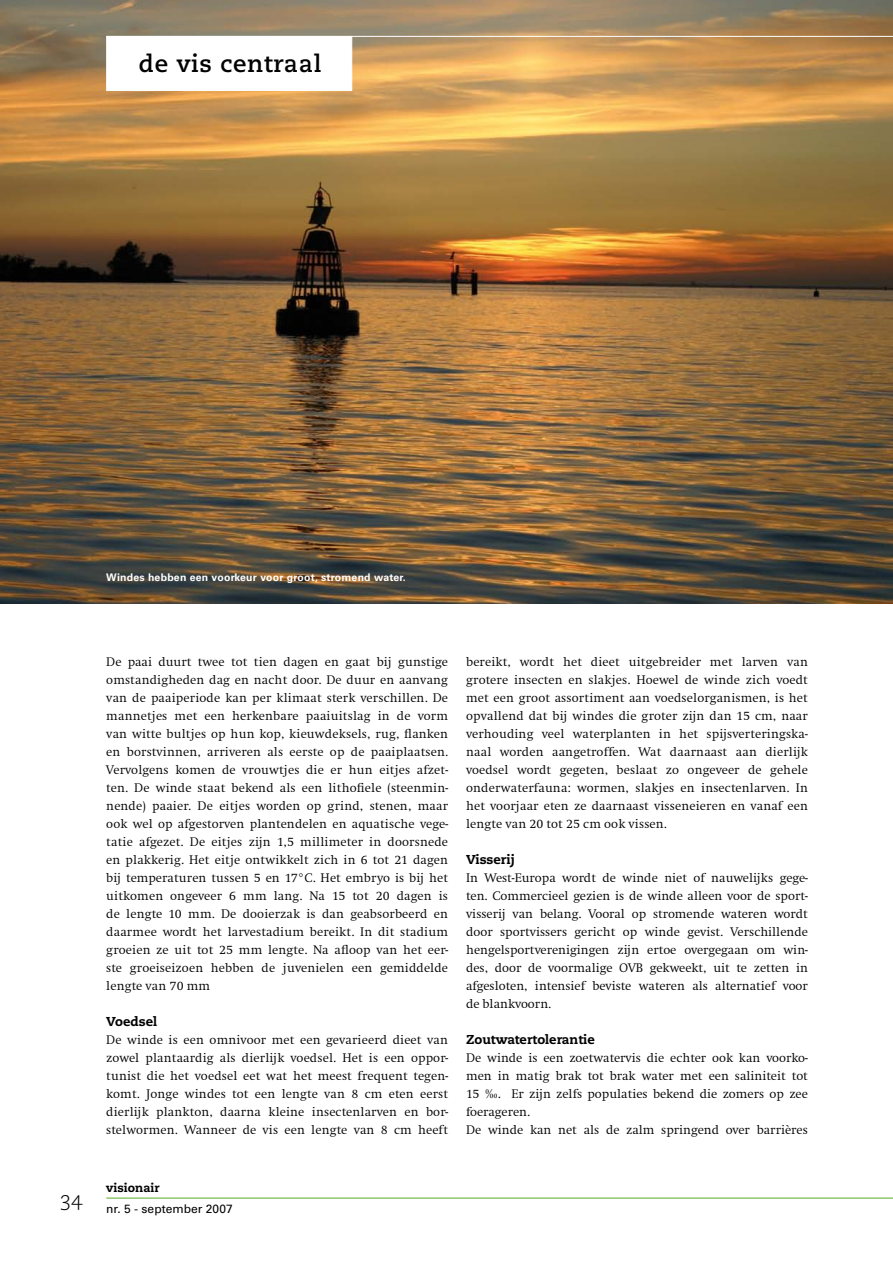
<style>
.page{position:relative;width:893px;height:1263px;background:#fff}
.page>*{position:absolute;margin:0;border:0;box-sizing:border-box;transform-origin:0 0}
.t1{font:24px "Caecilia Bold Os F";letter-spacing:.03em;color:#000}
.t2{font:21px "Caecilia Light Os F";color:#000}
.t3{font:300 12.9px/18px "Swift";color:#000;text-align:justify}
.t4{font:12.9px "Caecilia Heavy Os F";color:#000}
.t5{font:12px "Univers";color:#000}
.t6{font:12px "Caecilia Heavy Os F";color:#000}
.t7{font:700 10.5px "Univers";letter-spacing:.02em;color:#fff}
</style>
<div class="page">
<img style="left:0;top:0;width:893px;height:604px">
<div style="left:106px;top:36px;width:246px;height:55px;background:#fff"></div>
<hr style="left:106px;top:36px;width:787px;height:1px;background:#fff">
<hr style="left:106px;top:1198px;width:787px;height:1px;background:#57ab27">
<h1 class="t1" style="left:139px;top:49px;width:184px">de vis centraal</h1>
<p class="t7" style="left:106px;top:571px;width:301px">Windes hebben een voorkeur voor groot, stromend water.</p>
<h2 class="t2" style="left:60px;top:1186px;width:25px">34</h2>
<p class="t3" style="left:106px;top:653px;width:343px">De paai duurt twee tot tien dagen en gaat bij gunstige omstandigheden dag en nacht door. De duur en aanvang van de paaiperiode kan per klimaat sterk verschillen. De mannetjes met een herkenbare paaiuitslag in de vorm van witte bultjes op hun kop, kieuwdeksels, rug, flanken en borstvinnen, arriveren als eerste op de paaiplaatsen.<br>Vervolgens komen de vrouwtjes die er hun eitjes afzet&shy;ten. De winde staat bekend als een lithofiele (steenmin&shy;nende) paaier. De eitjes worden op grind, stenen, maar ook wel op afgestorven plantendelen en aquatische vege&shy;tatie afgezet. De eitjes zijn 1,5 millimeter in doorsnede en plakkerig. Het eitje ontwikkelt zich in 6 tot 21 dagen bij temperaturen tussen 5 en 17°C. Het embryo is bij het uitkomen ongeveer 6 mm lang. Na 15 tot 20 dagen is de lengte 10 mm. De dooierzak is dan geabsorbeerd en daarmee wordt het larvestadium bereikt. In dit stadium groeien ze uit tot 25 mm lengte. Na afloop van het eer&shy;ste groeiseizoen hebben de juvenielen een gemiddelde lengte van 70 mm</p>
<p class="t4" style="left:106px;top:1013px;width:52px">Voedsel</p>
<p class="t3" style="left:106px;top:1031px;width:343px">De winde is een omnivoor met een gevarieerd dieet van zowel plantaardig als dierlijk voedsel. Het is een oppor&shy;tunist die het voedsel eet wat het meest frequent tegen&shy;komt. Jonge windes tot een lengte van 8 cm eten eerst dierlijk plankton, daarna kleine insectenlarven en bor&shy;stelwormen. Wanneer de vis een lengte van 8 cm heeft</p>
<p class="t3" style="left:466px;top:653px;width:343px">bereikt, wordt het dieet uitgebreider met larven van grotere insecten en slakjes. Hoewel de winde zich voedt met een groot assortiment aan voedselorganismen, is het opvallend dat bij windes die groter zijn dan 15 cm, naar verhouding veel waterplanten in het spijsverteringska&shy;naal worden aangetroffen. Wat daarnaast aan dierlijk voedsel wordt gegeten, beslaat zo ongeveer de gehele onderwaterfauna: wormen, slakjes en insectenlarven. In het voorjaar eten ze daarnaast visseneieren en vanaf een lengte van 20 tot 25 cm ook vissen.</p>
<p class="t4" style="left:466px;top:851px;width:51px">Visserij</p>
<p class="t3" style="left:466px;top:869px;width:343px">In West-Europa wordt de winde niet of nauwelijks gege&shy;ten. Commercieel gezien is de winde alleen voor de sport&shy;visserij van belang. Vooral op stromende wateren wordt door sportvissers gericht op winde gevist. Verschillende hengelsportverenigingen zijn ertoe overgegaan om win&shy;des, door de voormalige OVB gekweekt, uit te zetten in afgesloten, intensief beviste wateren als alternatief voor de blankvoorn.</p>
<p class="t4" style="left:466px;top:1031px;width:130px">Zoutwatertolerantie</p>
<p class="t3" style="left:466px;top:1049px;width:343px;text-align:left">De winde is een zoetwatervis die echter ook kan voorko&shy;men in matig brak tot brak water met een saliniteit tot 15 ‰. Er zijn zelfs populaties bekend die zomers op zee foerageren.<br>De winde kan net als de zalm springend over barrières</p>
<p class="t6" style="left:106px;top:1180px;width:55px">visionair</p>
<p class="t5" style="left:106px;top:1201px;width:128px">nr. 5 - september 2007</p>
</div>
